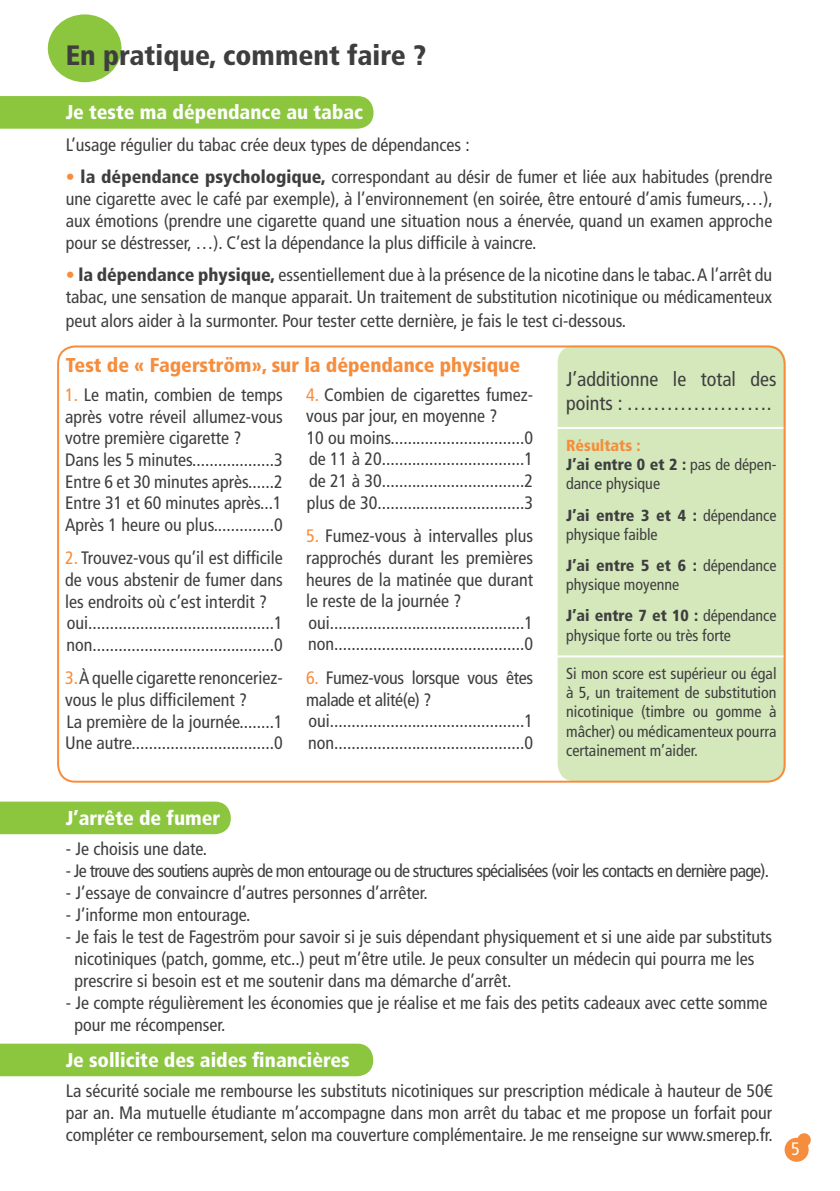
<style>
.page{position:relative;width:840px;height:1191px;background:#fff}
.page>*{position:absolute;margin:0;border:0;box-sizing:border-box;transform-origin:0 0}
.t1{font:900 condensed 28px "Frutiger LT Com";color:#3e3e3f}
.t2{font:900 condensed 20px "Frutiger LT Com";color:#fff}
.t3{font:900 condensed 20px "Frutiger LT Com";color:#f68d3c}
.t4{font:condensed 20px/24px "Frutiger LT Com";color:#3e3e3f}
.t5{font:condensed 18px/21.6px "Frutiger LT Com";color:#3e3e3f}
.t6{font:condensed 18px/21.6px "Frutiger LT Com";letter-spacing:-.02em;color:#3e3e3f}
.t7{font:condensed 18px "Frutiger LT Com";letter-spacing:-.04em;color:#3e3e3f}
.t8{font:condensed 18px "Frutiger LT Com";color:#fff}
.t9{font:condensed 16px/19.2px "Frutiger LT Com";color:#3e3e3f}
.s1{font-weight:900;color:#f68d3c}
.s2{font-weight:900}
.s3{color:#f68d3c}
</style>
<div class="page">
<div style="left:797px;top:1133px;width:13px;height:13px;background:#f68d3c;border-radius:50%"></div>
<div style="left:784px;top:1137px;width:24px;height:24px;background:#f68d3c;border-radius:50%"></div>
<div style="left:0;top:96px;width:373px;height:33px;background:#8bc63e"></div>
<div style="left:48px;top:14px;width:73px;height:68px;background:#8bc63e;border-radius:50%"></div>
<div style="left:0;top:1043px;width:373px;height:34px;background:#8bc63e"></div>
<div style="left:557px;top:345px;width:228px;height:436px;background:#d5e8bb;border-radius:17px"></div>
<hr style="left:553px;top:427px;width:260px;height:2px;background:#fff">
<hr style="left:553px;top:655px;width:251px;height:2px;background:#fff">
<div style="left:0;top:801px;width:231px;height:33px;background:#8bc63e"></div>
<div style="left:57px;top:345px;width:728px;height:437px;border:2px solid #f68d3c;border-radius:17px"></div>
<h1 class="t1" style="left:66px;top:38px;width:362px">En pratique, comment faire ?</h1>
<p class="t2" style="left:66px;top:100px;width:299px">Je teste ma dépendance au tabac</p>
<p class="t5" style="left:66px;top:134px;width:405px">L’usage régulier du tabac crée deux types de dépendances :</p>
<p class="t5" style="left:66px;top:166px;width:708px;text-align:justify"><span class="s1">•</span> <span class="s2">la dépendance psychologique,</span> correspondant au désir de fumer et liée aux habitudes (prendre une cigarette avec le café par exemple), à l’environnement (en soirée, être entouré d’amis fumeurs,…), aux émotions (prendre une cigarette quand une situation nous a énervée, quand un examen approche pour se déstresser, …). C’est la dépendance la plus difficile à vaincre.</p>
<p class="t5" style="left:66px;top:264px;width:707px"><span class="s1">•</span> <span class="s2">la dépendance physique,</span> essentiellement due à la présence de la nicotine dans le tabac. A l’arrêt du tabac, une sensation de manque apparait. Un traitement de substitution nicotinique ou médicamenteux</p>
<p class="t5" style="left:66px;top:310px;width:561px">peut alors aider à la surmonter. Pour tester cette dernière, je fais le test ci-dessous.</p>
<p class="t3" style="left:66px;top:353px;width:455px">Test de « Fagerström», sur la dépendance physique</p>
<p class="t5" style="left:65px;top:384px;width:219px"><span class="s3">1.</span> Le matin, combien de temps après votre réveil allumez-vous votre première cigarette ?<br>Dans les 5 minutes...................3<br>Entre 6 et 30 minutes après......2<br>Entre 31 et 60 minutes après...1<br>Après 1 heure ou plus..............0</p>
<p class="t5" style="left:65px;top:547px;width:219px"><span class="s3">2.</span> Trouvez-vous qu’il est difficile de vous abstenir de fumer dans les endroits où c’est interdit ? oui...........................................1 non..........................................0</p>
<p class="t5" style="left:65px;top:667px;width:219px"><span class="s3">3.</span> À quelle cigarette renonceriez&shy;vous le plus difficilement ?<br>La première de la journée........1<br>Une autre.................................0</p>
<p class="t5" style="left:306px;top:384px;width:228px"><span class="s3">4.</span> Combien de cigarettes fumez&shy;vous par jour, en moyenne ?<br>10 ou moins...............................0 de 11 à 20.................................1 de 21 à 30.................................2 plus de 30..................................3</p>
<p class="t5" style="left:306px;top:525px;width:228px"><span class="s3">5.</span> Fumez-vous à intervalles plus rapprochés durant les premières heures de la matinée que durant le reste de la journée ? oui.............................................1 non............................................0</p>
<p class="t6" style="left:306px;top:667px;width:228px"><span class="s3">6.</span> Fumez-vous lorsque vous êtes malade et alité(e) ? oui.............................................1 non............................................0</p>
<p class="t4" style="left:566px;top:367px;width:212px">J’additionne le total des points : ………………….</p>
<p class="t9" style="left:566px;top:436px;width:212px"><span class="s1">Résultats :<br></span><span class="s2">J’ai entre 0 et 2 :</span> pas de dépen&shy;dance physique</p>
<p class="t9" style="left:566px;top:505px;width:212px"><span class="s2">J’ai entre 3 et 4 :</span> dépendance physique faible</p>
<p class="t9" style="left:566px;top:556px;width:212px"><span class="s2">J’ai entre 5 et 6 :</span> dépendance physique moyenne</p>
<p class="t9" style="left:566px;top:606px;width:212px"><span class="s2">J’ai entre 7 et 10 :</span> dépendance physique forte ou très forte</p>
<p class="t9" style="left:566px;top:664px;width:212px;text-align:justify">Si mon score est supérieur ou égal à 5, un traitement de substitution nicotinique (timbre ou gomme à mâcher) ou médicamenteux pourra certainement m’aider.</p>
<p class="t2" style="left:66px;top:805px;width:156px">J’arrête de fumer</p>
<p class="t5" style="left:66px;top:837px;width:143px">- Je choisis une date.</p>
<p class="t7" style="left:66px;top:860px;width:704px">- Je trouve des soutiens auprès de mon entourage ou de structures spécialisées (voir les contacts en dernière page).</p>
<p class="t5" style="left:66px;top:881px;width:363px">- J’essaye de convaincre d’autres personnes d’arrêter.</p>
<p class="t5" style="left:66px;top:903px;width:186px">- J’informe mon entourage.</p>
<p class="t5" style="left:74px;top:925px;width:699px;text-indent:-9px">- Je fais le test de Fageström pour savoir si je suis dépendant physiquement et si une aide par substituts nicotiniques (patch, gomme, etc..) peut m’être utile. Je peux consulter un médecin qui pourra me les prescrire si besoin est et me soutenir dans ma démarche d’arrêt.</p>
<p class="t5" style="left:74px;top:991px;width:694px;text-indent:-9px">- Je compte régulièrement les économies que je réalise et me fais des petits cadeaux avec cette somme pour me récompenser.</p>
<p class="t2" style="left:66px;top:1047px;width:285px">Je sollicite des aides financières</p>
<p class="t5" style="left:66px;top:1079px;width:708px;text-align:justify">La sécurité sociale me rembourse les substituts nicotiniques sur prescription médicale à hauteur de 50€ par an. Ma mutuelle étudiante m’accompagne dans mon arrêt du tabac et me propose un forfait pour compléter ce remboursement, selon ma couverture complémentaire. Je me renseigne sur www.smerep.fr.</p>
<p class="t8" style="left:790px;top:1138px;width:10px">5</p>
</div>
